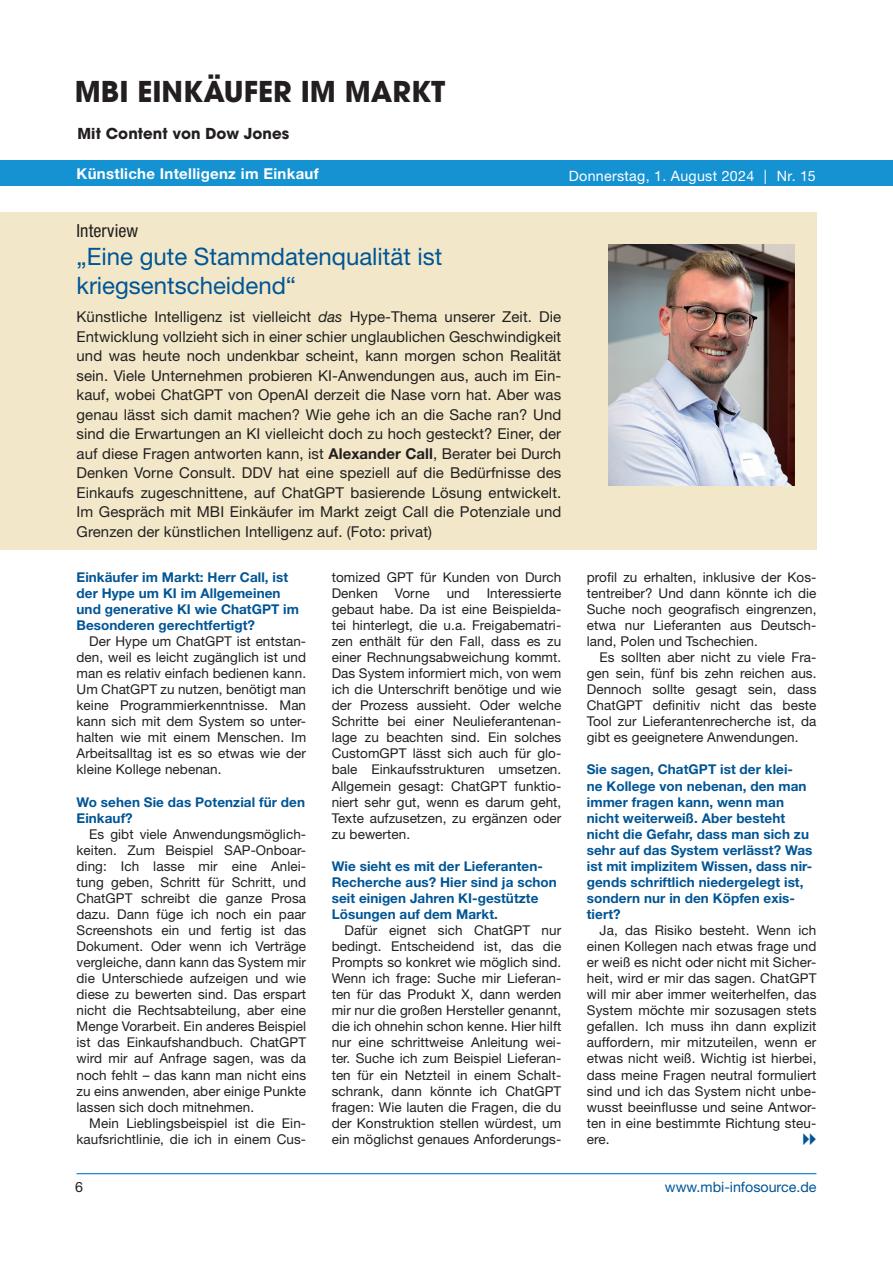
<style>
.page{position:relative;width:893px;height:1263px;background:#fff}
.page>*{position:absolute;margin:0;border:0;box-sizing:border-box;transform-origin:0 0}
.Newsletter_Titelzeile{font:700 28.5px "ITC Avant Garde Std";color:#231f20}
._05_Zweispalter_Headline{font:24px/28.8px "Helvetica Neue LT";color:#005595}
._08-1_Dachzeile_Mehrspalter_schwarz{font:condensed 18px "Helvetica Neue LT";letter-spacing:.005em;color:#231f20}
._02_Vorspann_2_spaltig{font:15px/19.5px "Helvetica Neue LT";letter-spacing:.005em;color:#231f20;text-align:justify}
.t1{font:700 15px "Helvetica Neue LT";letter-spacing:.02em;color:#fff}
.t2{font:700 15px "ITC Avant Garde Std";letter-spacing:.005em;color:#231f20}
.Seitenzahlen_Rechts{font:14.25px "Helvetica Neue LT";letter-spacing:.02em;color:#fff}
.t3{font:14.25px "Helvetica Neue LT";color:#005595}
.Seitenzahlen_Links{font:14.25px "Helvetica Neue LT";color:#231f20}
._03_Lauftext{font:13.5px/16px "Helvetica Neue LT";letter-spacing:.005em;color:#231f20;text-align:justify}
._03-2_Interview_Frage{font:700 13.5px/16px "Helvetica Neue LT";letter-spacing:.005em;color:#005595}
.s1{font-style:italic}
.s2{font-weight:700}
</style>
<div class="page">
<hr style="left:77px;top:1173px;width:739px;height:1px;background:#0082c8">
<div style="left:0;top:160px;width:893px;height:26px;background:#1592d1"></div>
<div style="left:0;top:213px;width:816px;height:337px;background:#f2e8c9"></div>
<img style="left:609px;top:245px;width:185px;height:240px">
<p class="Newsletter_Titelzeile" style="left:75px;top:72px;width:372px">MBI EINKÄUFER IM MARKT</p>
<p class="t2" style="left:77px;top:123px;width:213px">Mit Content von Dow Jones</p>
<p class="t1" style="left:77px;top:164px;width:244px">Künstliche Intelligenz im Einkauf</p>
<p class="Seitenzahlen_Rechts" style="left:569px;top:167px;width:248px">Donnerstag, 1. August 2024 | Nr. 15</p>
<p class="_08-1_Dachzeile_Mehrspalter_schwarz" style="left:77px;top:220px;width:63px">Interview</p>
<p class="_05_Zweispalter_Headline" style="left:77px;top:242px;width:367px">„Eine gute Stammdatenqualität ist kriegsentscheidend“</p>
<p class="_02_Vorspann_2_spaltig" style="left:77px;top:307px;width:486px">Künstliche Intelligenz ist vielleicht <span class="s1">das</span> Hype-Thema unserer Zeit. Die Entwicklung vollzieht sich in einer schier unglaublichen Geschwindigkeit und was heute noch undenkbar scheint, kann morgen schon Realität sein. Viele Unternehmen probieren KI-Anwendungen aus, auch im Ein&shy;kauf, wobei ChatGPT von OpenAI derzeit die Nase vorn hat. Aber was genau lässt sich damit machen? Wie gehe ich an die Sache ran? Und sind die Erwartungen an KI vielleicht doch zu hoch gesteckt? Einer, der auf diese Fragen antworten kann, ist <span class="s2">Alexander Call</span>, Berater bei Durch Denken Vorne Consult. DDV hat eine speziell auf die Bedürfnisse des Einkaufs zugeschnittene, auf ChatGPT basierende Lösung entwickelt.<br>Im Gespräch mit MBI Einkäufer im Markt zeigt Call die Potenziale und Grenzen der künstlichen Intelligenz auf. (Foto: privat)</p>
<p class="_03-2_Interview_Frage" style="left:77px;top:569px;width:224px">Einkäufer im Markt: Herr Call, ist der Hype um KI im Allgemeinen und generative KI wie ChatGPT im<br>Besonderen gerechtfertigt?</p>
<p class="_03_Lauftext" style="left:77px;top:633px;width:231px;text-indent:13px">Der Hype um ChatGPT ist entstan&shy;den, weil es leicht zugänglich ist und man es relativ einfach bedienen kann.<br>Um ChatGPT zu nutzen, benötigt man keine Programmierkenntnisse. Man kann sich mit dem System so unter&shy;halten wie mit einem Menschen. Im Arbeitsalltag ist es so etwas wie der kleine Kollege nebenan.</p>
<p class="_03-2_Interview_Frage" style="left:77px;top:793px;width:230px">Wo sehen Sie das Potenzial für den<br>Einkauf?</p>
<p class="_03_Lauftext" style="left:77px;top:826px;width:231px;text-indent:13px">Es gibt viele Anwendungsmöglich&shy;keiten. Zum Beispiel SAP-Onboar&shy;ding: Ich lasse mir eine Anlei&shy;tung geben, Schritt für Schritt, und ChatGPT schreibt die ganze Prosa dazu. Dann füge ich noch ein paar Screenshots ein und fertig ist das Dokument. Oder wenn ich Verträge vergleiche, dann kann das System mir die Unterschiede aufzeigen und wie diese zu bewerten sind. Das erspart nicht die Rechtsabteilung, aber eine Menge Vorarbeit. Ein anderes Beispiel ist das Einkaufshandbuch. ChatGPT wird mir auf Anfrage sagen, was da noch fehlt – das kann man nicht eins zu eins anwenden, aber einige Punkte lassen sich doch mitnehmen.</p>
<p class="_03_Lauftext" style="left:77px;top:1115px;width:231px;text-align:right">Mein Lieblingsbeispiel ist die Ein&shy;kaufsrichtlinie, die ich in einem Cus-</p>
<p class="_03_Lauftext" style="left:332px;top:569px;width:231px">tomized GPT für Kunden von Durch Denken Vorne und Interessierte gebaut habe. Da ist eine Beispielda&shy;tei hinterlegt, die u.a. Freigabematri&shy;zen enthält für den Fall, dass es zu einer Rechnungsabweichung kommt.<br>Das System informiert mich, von wem ich die Unterschrift benötige und wie der Prozess aussieht. Oder welche Schritte bei einer Neulieferantenan&shy;lage zu beachten sind. Ein solches CustomGPT lässt sich auch für glo&shy;bale Einkaufsstrukturen umsetzen.<br>Allgemein gesagt: ChatGPT funktio&shy;niert sehr gut, wenn es darum geht, Texte aufzusetzen, zu ergänzen oder zu bewerten.</p>
<p class="_03-2_Interview_Frage" style="left:332px;top:858px;width:227px">Wie sieht es mit der Lieferanten-<br>Recherche aus? Hier sind ja schon seit einigen Jahren KI-gestützte<br>Lösungen auf dem Markt.</p>
<p class="_03_Lauftext" style="left:332px;top:922px;width:231px;text-indent:13px">Dafür eignet sich ChatGPT nur bedingt. Entscheidend ist, das die Prompts so konkret wie möglich sind.<br>Wenn ich frage: Suche mir Lieferan&shy;ten für das Produkt X, dann werden mir nur die großen Hersteller genannt, die ich ohnehin schon kenne. Hier hilft nur eine schrittweise Anleitung wei&shy;ter. Suche ich zum Beispiel Lieferan&shy;ten für ein Netzteil in einem Schalt&shy;schrank, dann könnte ich ChatGPT fragen: Wie lauten die Fragen, die du der Konstruktion stellen würdest, um ein möglichst genaues Anforderungs-</p>
<p class="_03_Lauftext" style="left:587px;top:569px;width:231px">profil zu erhalten, inklusive der Kos&shy;tentreiber? Und dann könnte ich die Suche noch geografisch eingrenzen, etwa nur Lieferanten aus Deutsch&shy;land, Polen und Tschechien.</p>
<p class="_03_Lauftext" style="left:587px;top:649px;width:231px;text-indent:13px">Es sollten aber nicht zu viele Fra&shy;gen sein, fünf bis zehn reichen aus.<br>Dennoch sollte gesagt sein, dass ChatGPT definitiv nicht das beste Tool zur Lieferantenrecherche ist, da gibt es geeignetere Anwendungen.</p>
<p class="_03-2_Interview_Frage" style="left:587px;top:761px;width:227px">Sie sagen, ChatGPT ist der klei-<br>ne Kollege von nebenan, den man immer fragen kann, wenn man nicht weiterweiß. Aber besteht nicht die Gefahr, dass man sich zu sehr auf das System verlässt? Was ist mit implizitem Wissen, dass nir&shy;gends schriftlich niedergelegt ist, sondern nur in den Köpfen exis&shy;tiert?</p>
<p class="_03_Lauftext" style="left:587px;top:922px;width:231px;text-indent:13px">Ja, das Risiko besteht. Wenn ich einen Kollegen nach etwas frage und er weiß es nicht oder nicht mit Sicher&shy;heit, wird er mir das sagen. ChatGPT will mir aber immer weiterhelfen, das System möchte mir sozusagen stets gefallen. Ich muss ihn dann explizit auffordern, mir mitzuteilen, wenn er etwas nicht weiß. Wichtig ist hierbei, dass meine Fragen neutral formuliert sind und ich das System nicht unbe&shy;wusst beeinflusse und seine Antwor&shy;ten in eine bestimmte Richtung steu&shy;ere.</p>
<p class="Seitenzahlen_Links" style="left:75px;top:1178px;width:9px">6</p>
<p class="t3" style="left:665px;top:1178px;width:153px">www.mbi-infosource.de</p>
</div>
